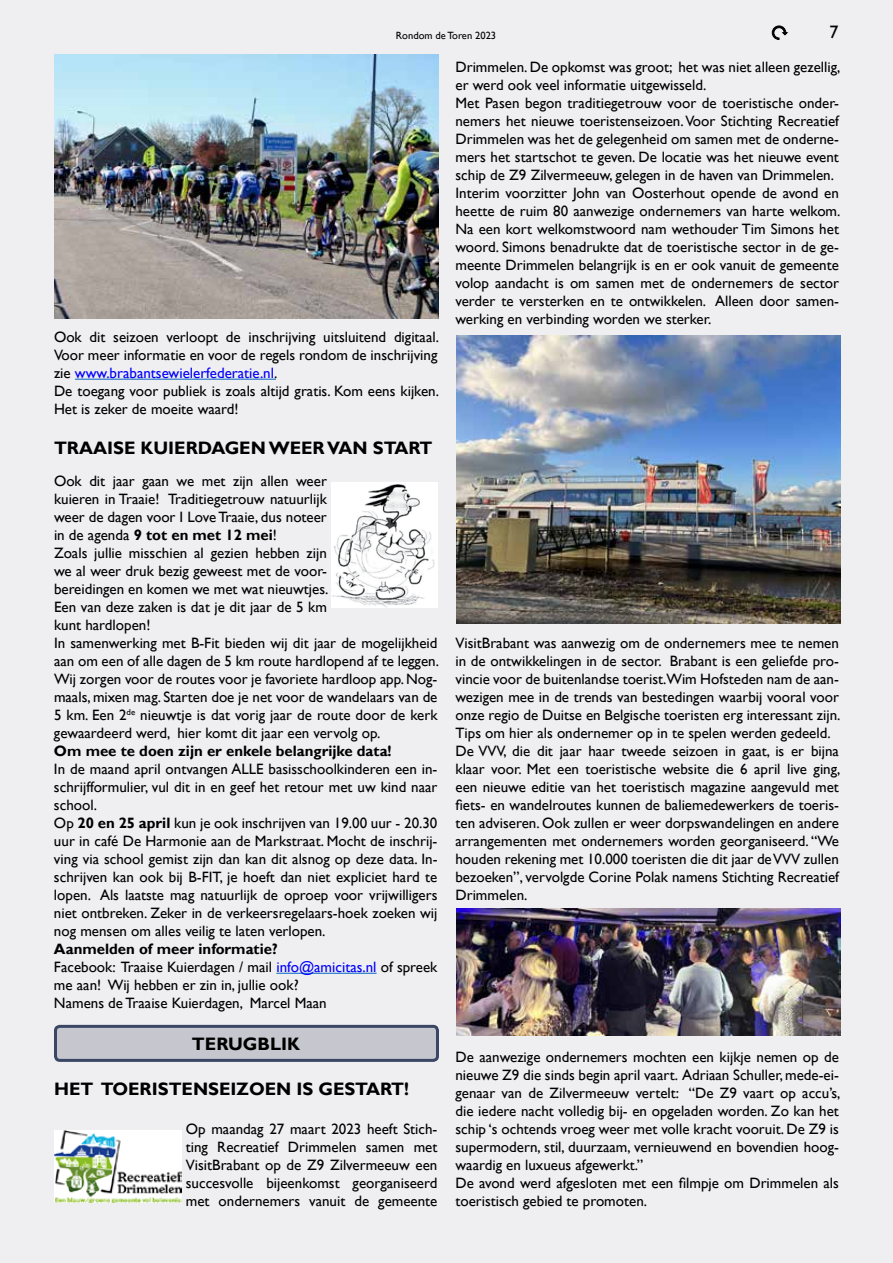
<style>
.page{position:relative;width:893px;height:1263px;background:#ecebee}
.page>*{position:absolute;margin:0;border:0;box-sizing:border-box;transform-origin:0 0}
.t1{font:700 18px "Gill Sans";color:#000}
.t2{font:18px "Gill Sans";color:#000}
.t3{font:15px/18px "Gill Sans";color:#000}
.t4{font:700 15px "Gill Sans";color:#000}
.t5{font:10.5px "Gill Sans";color:#000}
.s1{color:#00f}
.s2{font-weight:700}
</style>
<div class="page">
<svg style="left:772px;top:26px;width:15px;height:14px"></svg>
<hr style="left:75px;top:379px;width:201px;height:1px;background:#0563c1">
<hr style="left:276px;top:973px;width:101px;height:1px;background:#0563c1">
<div style="left:55px;top:1026px;width:382px;height:34px;background:#c6c6cf;border-radius:4px"></div>
<div style="left:54px;top:1025px;width:385px;height:37px;border:3px solid #394764;border-radius:4px"></div>
<img style="left:55px;top:54px;width:384px;height:265px">
<img style="left:331px;top:482px;width:106px;height:125px">
<img style="left:54px;top:1130px;width:128px;height:72px">
<img style="left:456px;top:336px;width:384px;height:288px">
<img style="left:456px;top:908px;width:384px;height:128px">
<p class="t5" style="left:396px;top:29px;width:102px">Rondom de Toren 2023</p>
<p class="t2" style="left:829px;top:22px;width:10px">7</p>
<p class="t3" style="left:54px;top:328px;width:386px">Ook dit seizoen verloopt de inschrijving uitsluitend digitaal.<br>Voor meer informatie en voor de regels rondom de inschrijving zie <span class="s1">www.brabantsewielerfederatie.nl</span>.<br>De toegang voor publiek is zoals altijd gratis. Kom eens kijken.<br>Het is zeker de moeite waard!</p>
<p class="t1" style="left:54px;top:437px;width:380px">TRAAISE KUIERDAGEN WEER VAN START</p>
<p class="t3" style="left:54px;top:472px;width:386px">Ook dit jaar gaan we met zijn allen weer<br>kuieren in Traaie! Traditiegetrouw natuurlijk<br>weer de dagen voor I Love Traaie, dus noteer<br>in de agenda <span class="s2">9 tot en met 12 mei</span>!<br>Zoals jullie misschien al gezien hebben zijn<br>we al weer druk bezig geweest met de voor-<br>bereidingen en komen we met wat nieuwtjes.<br>Een van deze zaken is dat je dit jaar de 5 km<br>kunt hardlopen!<br>In samenwerking met B-Fit bieden wij dit jaar de mogelijkheid aan om een of alle dagen de 5 km route hardlopend af te leggen.<br>Wij zorgen voor de routes voor je favoriete hardloop app. Nog&shy;maals, mixen mag. Starten doe je net voor de wandelaars van de 5 km. Een 2<sup>de</sup> nieuwtje is dat vorig jaar de route door de kerk gewaardeerd werd, hier komt dit jaar een vervolg op.</p>
<p class="t4" style="left:54px;top:742px;width:339px">Om mee te doen zijn er enkele belangrijke data!</p>
<p class="t3" style="left:54px;top:760px;width:385px">In de maand april ontvangen ALLE basisschoolkinderen een in&shy;schrijfformulier, vul dit in en geef het retour met uw kind naar school.<br>Op <span class="s2">20 en 25 april</span> kun je ook inschrijven van 19.00 uur - 20.30 uur in café De Harmonie aan de Markstraat. Mocht de inschrij&shy;ving via school gemist zijn dan kan dit alsnog op deze data. In&shy;schrijven kan ook bij B-FIT, je hoeft dan niet expliciet hard te lopen. Als laatste mag natuurlijk de oproep voor vrijwilligers niet ontbreken. Zeker in de verkeersregelaars-hoek zoeken wij nog mensen om alles veilig te laten verlopen.</p>
<p class="t3" style="left:54px;top:940px;width:385px"><span class="s2">Aanmelden of meer informatie?<br></span>Facebook: Traaise Kuierdagen / mail <span class="s1">info@amicitas.nl</span> of spreek me aan! Wij hebben er zin in, jullie ook?<br>Namens de Traaise Kuierdagen, Marcel Maan</p>
<p class="t1" style="left:192px;top:1033px;width:110px">TERUGBLIK</p>
<p class="t1" style="left:54px;top:1077px;width:357px">HET TOERISTENSEIZOEN IS GESTART!</p>
<p class="t3" style="left:186px;top:1120px;width:253px;text-align:justify">Op maandag 27 maart 2023 heeft Stich&shy;ting Recreatief Drimmelen samen met VisitBrabant op de Z9 Zilvermeeuw een succesvolle bijeenkomst georganiseerd met ondernemers vanuit de gemeente</p>
<p class="t3" style="left:455px;top:58px;width:386px">Drimmelen. De opkomst was groot; het was niet alleen gezellig, er werd ook veel informatie uitgewisseld.<br>Met Pasen begon traditiegetrouw voor de toeristische onder&shy;nemers het nieuwe toeristenseizoen. Voor Stichting Recreatief Drimmelen was het de gelegenheid om samen met de onderne&shy;mers het startschot te geven. De locatie was het nieuwe event schip de Z9 Zilvermeeuw, gelegen in de haven van Drimmelen.<br>Interim voorzitter John van Oosterhout opende de avond en heette de ruim 80 aanwezige ondernemers van harte welkom.<br>Na een kort welkomstwoord nam wethouder Tim Simons het woord. Simons benadrukte dat de toeristische sector in de ge&shy;meente Drimmelen belangrijk is en er ook vanuit de gemeente volop aandacht is om samen met de ondernemers de sector verder te versterken en te ontwikkelen. Alleen door samen&shy;werking en verbinding worden we sterker.</p>
<p class="t3" style="left:455px;top:634px;width:386px">VisitBrabant was aanwezig om de ondernemers mee te nemen in de ontwikkelingen in de sector. Brabant is een geliefde pro&shy;vincie voor de buitenlandse toerist.Wim Hofsteden nam de aan&shy;wezigen mee in de trends van bestedingen waarbij vooral voor onze regio de Duitse en Belgische toeristen erg interessant zijn.<br>Tips om hier als ondernemer op in te spelen werden gedeeld.<br>De VVV, die dit jaar haar tweede seizoen in gaat, is er bijna klaar voor. Met een toeristische website die 6 april live ging, een nieuwe editie van het toeristisch magazine aangevuld met fiets- en wandelroutes kunnen de baliemedewerkers de toeris&shy;ten adviseren. Ook zullen er weer dorpswandelingen en andere arrangementen met ondernemers worden georganiseerd. “We houden rekening met 10.000 toeristen die dit jaar de VVV zullen bezoeken”, vervolgde Corine Polak namens Stichting Recreatief Drimmelen.</p>
<p class="t3" style="left:455px;top:1048px;width:386px">De aanwezige ondernemers mochten een kijkje nemen op de nieuwe Z9 die sinds begin april vaart. Adriaan Schuller, mede-ei&shy;genaar van de Zilvermeeuw vertelt: “De Z9 vaart op accu’s, die iedere nacht volledig bij- en opgeladen worden. Zo kan het schip ‘s ochtends vroeg weer met volle kracht vooruit. De Z9 is supermodern, stil, duurzaam, vernieuwend en bovendien hoog&shy;waardig en luxueus afgewerkt.”<br>De avond werd afgesloten met een filmpje om Drimmelen als toeristisch gebied te promoten.</p>
</div>
